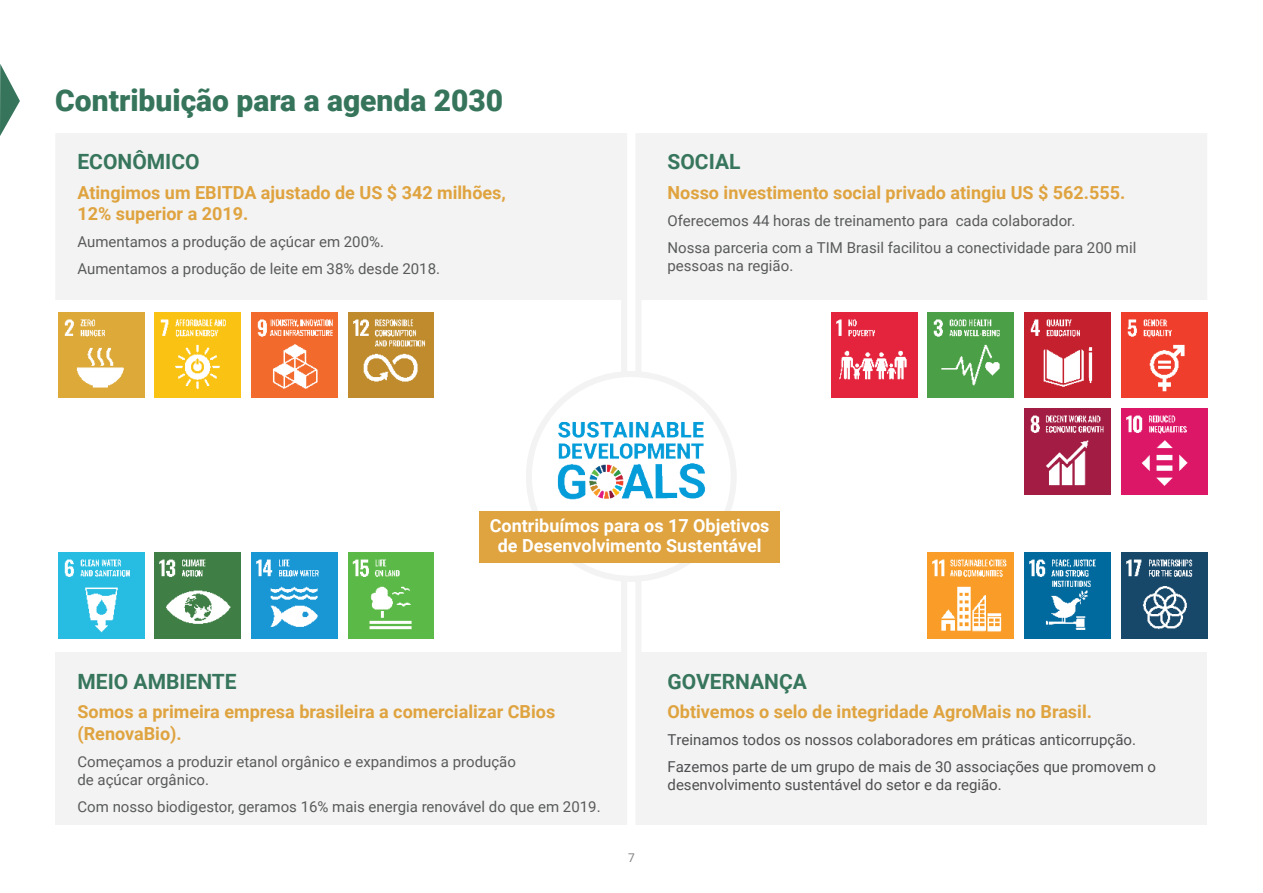
<style>
.page{position:relative;width:1263px;height:893px;background:#fff}
.page>*{position:absolute;margin:0;border:0;box-sizing:border-box;transform-origin:0 0}
.t1{font:900 30px "Roboto";color:#36755c}
.t2{font:700 21px "Roboto";color:#37765d}
.t3{font:700 18px/21.6px "Roboto";color:#dfa33f}
.t4{font:700 18px/19.5px "Roboto";color:#fff;text-align:center}
.t5{font:15px/27px "Roboto";color:#595a5b}
.t6{font:15px/27px "Roboto";color:#4d4e50}
.t7{font:12px "Roboto";color:#808285}
</style>
<div class="page">
<svg style="left:0;top:64px;width:20px;height:72px"></svg>
<svg style="left:526px;top:371px;width:210px;height:211px"></svg>
<img style="left:551px;top:418px;width:160px;height:83px">
<img style="left:251px;top:552px;width:86px;height:86px">
<img style="left:155px;top:552px;width:86px;height:86px">
<img style="left:348px;top:552px;width:86px;height:86px">
<img style="left:1024px;top:552px;width:86px;height:86px">
<img style="left:1121px;top:552px;width:86px;height:86px">
<img style="left:831px;top:312px;width:86px;height:86px">
<img style="left:58px;top:312px;width:86px;height:86px">
<img style="left:928px;top:312px;width:86px;height:86px">
<img style="left:1024px;top:312px;width:86px;height:86px">
<img style="left:1121px;top:312px;width:86px;height:86px">
<img style="left:58px;top:552px;width:86px;height:86px">
<img style="left:155px;top:312px;width:86px;height:86px">
<img style="left:1024px;top:409px;width:86px;height:86px">
<img style="left:251px;top:312px;width:86px;height:86px">
<img style="left:1121px;top:409px;width:86px;height:86px">
<img style="left:928px;top:552px;width:86px;height:86px">
<img style="left:348px;top:312px;width:86px;height:86px">
<div style="left:56px;top:133px;width:565px;height:167px;background:#f3f3f3"></div>
<div style="left:641px;top:133px;width:566px;height:167px;background:#f3f3f3"></div>
<div style="left:55px;top:652px;width:569px;height:173px;background:#f3f3f3"></div>
<div style="left:638px;top:652px;width:569px;height:173px;background:#f3f3f3"></div>
<div style="left:621px;top:133px;width:6px;height:243px;background:#f3f3f3"></div>
<div style="left:635px;top:133px;width:6px;height:243px;background:#f3f3f3"></div>
<div style="left:621px;top:576px;width:6px;height:249px;background:#f3f3f3"></div>
<div style="left:635px;top:576px;width:6px;height:249px;background:#f3f3f3"></div>
<div style="left:479px;top:511px;width:301px;height:52px;background:#dfa33f"></div>
<h1 class="t1" style="left:55px;top:80px;width:449px">Contribuição para a agenda 2030</h1>
<h2 class="t2" style="left:77px;top:147px;width:124px">ECONÔMICO</h2>
<p class="t3" style="left:77px;top:181px;width:430px">Atingimos um EBITDA ajustado de US $ 342 milhões,<br>12% superior a 2019.</p>
<p class="t5" style="left:77px;top:228px;width:364px">Aumentamos a produção de açúcar em 200%.<br>Aumentamos a produção de leite em 38% desde 2018.</p>
<h2 class="t2" style="left:667px;top:147px;width:74px">SOCIAL</h2>
<p class="t3" style="left:667px;top:181px;width:459px">Nosso investimento social privado atingiu US $ 562.555.</p>
<p class="t5" style="left:667px;top:206px;width:470px">Oferecemos 44 horas de treinamento para cada colaborador.<br>Nossa parceria com a TIM Brasil facilitou a conectividade para 200 mil</p>
<p class="t5" style="left:667px;top:251px;width:127px">pessoas na região.</p>
<h2 class="t2" style="left:77px;top:666px;width:161px">MEIO AMBIENTE</h2>
<p class="t4" style="left:490px;top:515px;width:281px">Contribuímos para os 17 Objetivos de Desenvolvimento Sustentável</p>
<h2 class="t2" style="left:667px;top:666px;width:141px">GOVERNANÇA</h2>
<p class="t3" style="left:77px;top:700px;width:479px">Somos a primeira empresa brasileira a comercializar CBios (RenovaBio).</p>
<p class="t5" style="left:77px;top:752px;width:440px;line-height:18px">Começamos a produzir etanol orgânico e expandimos a produção de açúcar orgânico.</p>
<p class="t5" style="left:77px;top:792px;width:525px">Com nosso biodigestor, geramos 16% mais energia renovável do que em 2019.</p>
<p class="t7" style="left:628px;top:849px;width:8px">7</p>
<p class="t3" style="left:667px;top:700px;width:426px">Obtivemos o selo de integridade AgroMais no Brasil.</p>
<p class="t6" style="left:667px;top:726px;width:490px">Treinamos todos os nossos colaboradores em práticas anticorrupção.<br>Fazemos parte de um grupo de mais de 30 associações que promovem o</p>
<p class="t6" style="left:667px;top:771px;width:336px">desenvolvimento sustentável do setor e da região.</p>
</div>
